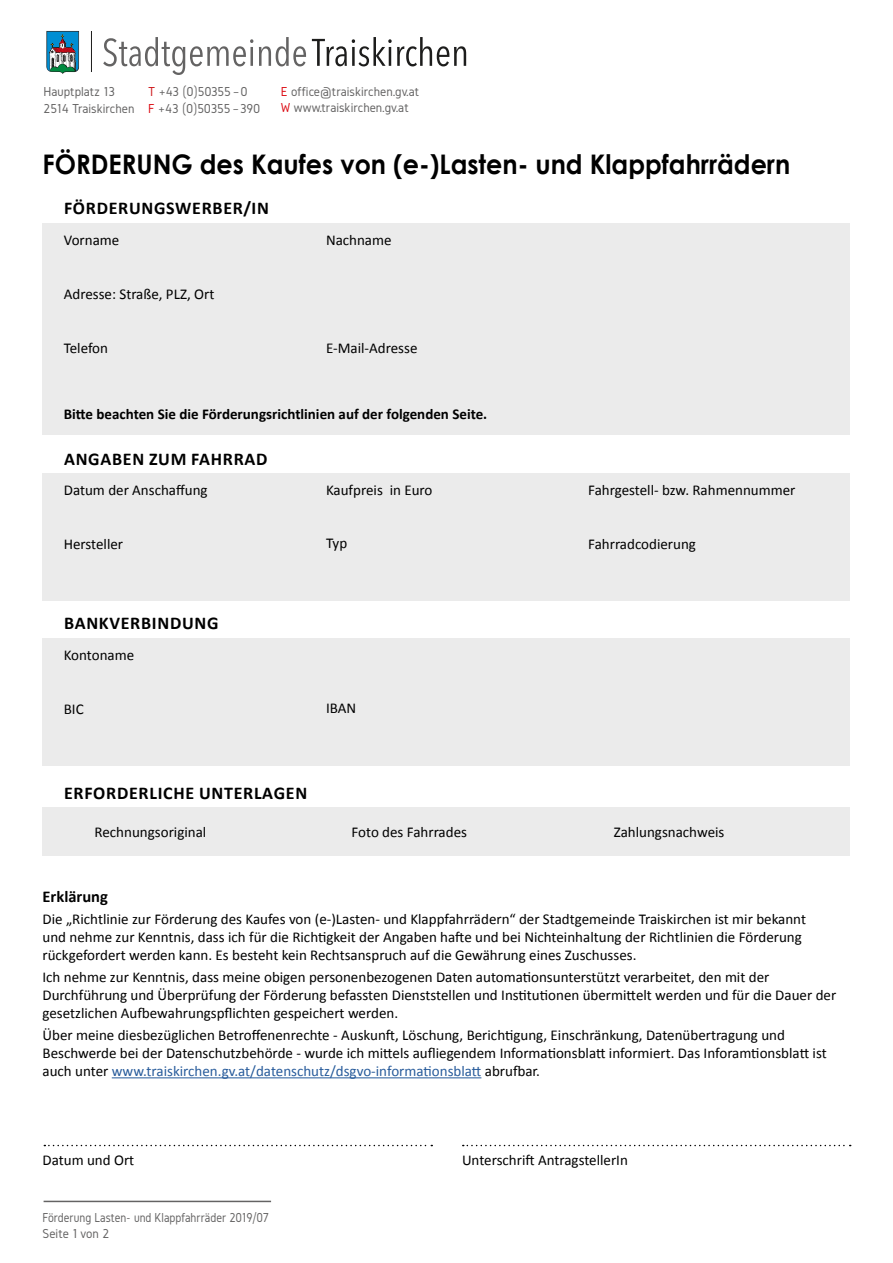
<style>
.page{position:relative;width:893px;height:1263px;background:#fff}
.page>*{position:absolute;margin:0;border:0;box-sizing:border-box;transform-origin:0 0}
.t1{font:700 27px "Century Gothic";color:#000;scale:.94 1}
.t2{font:700 18px "Calibri";letter-spacing:.04em;color:#000}
.t3{font:700 16.5px "Calibri";color:#000}
.t4{font:15px/18px "Calibri";color:#000}
.t5{font:700 15px "Calibri";color:#000}
.t6{font:13.5px/16.2px "Gidole";color:#646363}
.t7{font:13.5px/16.2px "Gidole";color:#646363;scale:.92 1}
.s1{color:#cd171a}
.s2{color:#dc0d15}
.s3{color:#275b9b}
</style>
<div class="page">
<hr style="left:44px;top:1201px;width:227px;height:1px;background:#646363">
<svg style="left:46px;top:31px;width:33px;height:43px"></svg>
<hr style="left:91px;top:31px;width:1px;height:41px;background:#1d1d1c">
<svg style="left:103px;top:37px;width:150px;height:38px"></svg>
<svg style="left:259px;top:37px;width:47px;height:29px"></svg>
<svg style="left:312px;top:37px;width:154px;height:29px"></svg>
<div style="left:43px;top:223px;width:807px;height:212px;background:#ebebeb"></div>
<div style="left:43px;top:473px;width:807px;height:128px;background:#ebebeb"></div>
<div style="left:43px;top:638px;width:807px;height:128px;background:#ebebeb"></div>
<div style="left:43px;top:808px;width:807px;height:48px;background:#ebebeb"></div>
<svg style="left:44px;top:1145px;width:388px;height:1px"></svg>
<svg style="left:463px;top:1145px;width:388px;height:1px"></svg>
<hr style="left:112px;top:1077px;width:369px;height:1px;background:#275b9b">
<p class="t6" style="left:44px;top:84px;width:92px">Hauptplatz 13<br>2514 Traiskirchen</p>
<p class="t6" style="left:148px;top:84px;width:114px"><span class="s1">T</span> +43 (0)50355 – 0<br><span class="s2">F</span> +43 (0)50355 – 390</p>
<p class="t6" style="left:281px;top:84px;width:140px"><span class="s2">E</span> office@traiskirchen.gv.at<br><span class="s2">W</span> www.traiskirchen.gv.at</p>
<h1 class="t1" style="left:43px;top:144px;width:797px">FÖRDERUNG des Kaufes von (e-)Lasten- und Klappfahrrädern</h1>
<p class="t2" style="left:64px;top:197px;width:206px">FÖRDERUNGSWERBER/IN</p>
<p class="t4" style="left:64px;top:231px;width:57px">Vorname</p>
<p class="t4" style="left:64px;top:285px;width:152px">Adresse: Straße, PLZ, Ort</p>
<p class="t4" style="left:64px;top:339px;width:46px">Telefon</p>
<p class="t4" style="left:326px;top:231px;width:67px">Nachname</p>
<p class="t4" style="left:326px;top:339px;width:93px">E-Mail-Adresse</p>
<p class="t5" style="left:64px;top:405px;width:425px">Bitte beachten Sie die Förderungsrichtlinien auf der folgenden Seite.</p>
<p class="t2" style="left:64px;top:447px;width:205px">ANGABEN ZUM FAHRRAD</p>
<p class="t4" style="left:64px;top:481px;width:145px">Datum der Anschaffung</p>
<p class="t4" style="left:64px;top:535px;width:61px">Hersteller</p>
<p class="t2" style="left:64px;top:612px;width:156px">BANKVERBINDUNG</p>
<p class="t4" style="left:64px;top:646px;width:72px">Kontoname</p>
<p class="t4" style="left:64px;top:700px;width:21px">BIC</p>
<p class="t4" style="left:326px;top:481px;width:108px">Kaufpreis in Euro</p>
<p class="t4" style="left:326px;top:534px;width:23px">Typ</p>
<p class="t4" style="left:326px;top:699px;width:32px">IBAN</p>
<p class="t2" style="left:64px;top:781px;width:245px">ERFORDERLICHE UNTERLAGEN</p>
<p class="t4" style="left:588px;top:481px;width:209px">Fahrgestell- bzw. Rahmennummer</p>
<p class="t4" style="left:588px;top:535px;width:109px">Fahrradcodierung</p>
<p class="t4" style="left:95px;top:823px;width:113px">Rechnungsoriginal</p>
<p class="t4" style="left:352px;top:823px;width:117px">Foto des Fahrrades</p>
<p class="t4" style="left:614px;top:823px;width:112px">Zahlungsnachweis</p>
<p class="t3" style="left:43px;top:886px;width:67px">Erklärung</p>
<p class="t4" style="left:43px;top:910px;width:765px">Die „Richtlinie zur Förderung des Kaufes von (e-)Lasten- und Klappfahrrädern“ der Stadtgemeinde Traiskirchen ist mir bekannt und nehme zur Kenntnis, dass ich für die Richtigkeit der Angaben hafte und bei Nichteinhaltung der Richtlinien die Förderung rückgefordert werden kann. Es besteht kein Rechtsanspruch auf die Gewährung eines Zuschusses.</p>
<p class="t4" style="left:43px;top:968px;width:795px">Ich nehme zur Kenntnis, dass meine obigen personenbezogenen Daten automationsunterstützt verarbeitet, den mit der<br>Durchführung und Überprüfung der Förderung befassten Dienststellen und Institutionen übermittelt werden und für die Dauer der gesetzlichen Aufbewahrungspflichten gespeichert werden.</p>
<p class="t4" style="left:43px;top:1026px;width:786px">Über meine diesbezüglichen Betroffenenrechte - Auskunft, Löschung, Berichtigung, Einschränkung, Datenübertragung und<br>Beschwerde bei der Datenschutzbehörde - wurde ich mittels aufliegendem Informationsblatt informiert. Das Inforamtionsblatt ist auch unter <span class="s3">www.traiskirchen.gv.at/datenschutz/dsgvo-informationsblatt</span> abrufbar.</p>
<p class="t4" style="left:43px;top:1151px;width:93px">Datum und Ort</p>
<p class="t4" style="left:462px;top:1151px;width:167px">Unterschrift AntragstellerIn</p>
<p class="t7" style="left:43px;top:1209px;width:248px">Förderung Lasten- und Klappfahrräder 2019/07<br>Seite 1 von 2</p>
</div>
